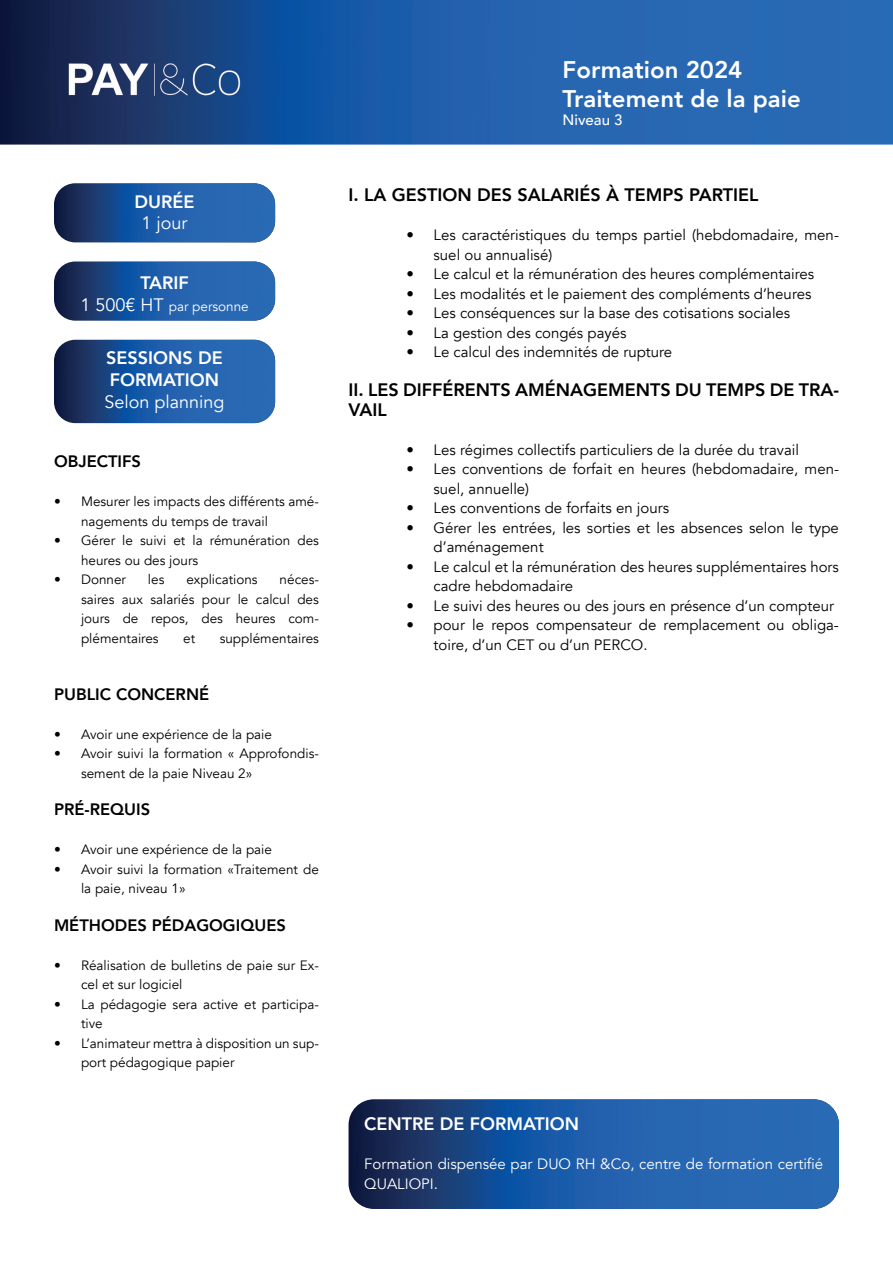
<style>
.page{position:relative;width:893px;height:1263px;background:#fff}
.page>*{position:absolute;margin:0;border:0;box-sizing:border-box;transform-origin:0 0}
.t1{font:800 24px/28.8px "Avenir";color:#fff}
.t2{font:800 18px/19.5px "Avenir";color:#000}
.t3{font:800 18px/21.6px "Avenir";color:#fff}
.t4{font:18px "Avenir";color:#fff}
.t5{font:800 16.5px "Avenir";color:#000}
.t6{font:15px/19.5px "Avenir";color:#000}
.t7{font:15px/19.5px "Avenir";color:#fff}
.t8{font:500 15px "Avenir";color:#fff}
.t9{font:13.5px/19.5px "Avenir";color:#000}
.t10{font:13.5px "Avenir";color:#fff}
.s1{font-size:18px}
</style>
<div class="page">
<img style="left:349px;top:1099px;width:490px;height:110px">
<img style="left:0;top:0;width:893px;height:145px">
<img style="left:54px;top:56px;width:201px;height:47px">
<img style="left:54px;top:183px;width:221px;height:59px">
<img style="left:54px;top:261px;width:221px;height:60px">
<img style="left:54px;top:340px;width:221px;height:83px">
<p class="t3" style="left:135px;top:191px;width:61px">DURÉE</p>
<p class="t4" style="left:142px;top:213px;width:47px">1 jour</p>
<p class="t3" style="left:140px;top:272px;width:50px">TARIF</p>
<p class="t10" style="left:80px;top:298px;width:170px"><span class="s1">1 500€ HT</span> par personne</p>
<p class="t3" style="left:106px;top:347px;width:118px">SESSIONS DE<br>FORMATION</p>
<p class="t4" style="left:105px;top:391px;width:122px">Selon planning</p>
<p class="t5" style="left:54px;top:449px;width:89px">OBJECTIFS</p>
<p class="t9" style="left:81px;top:492px;width:239px;text-indent:-27px">• Mesurer les impacts des différents amé&shy;nagements du temps de travail</p>
<p class="t9" style="left:81px;top:531px;width:239px;text-indent:-27px">• Gérer le suivi et la rémunération des heures ou des jours</p>
<p class="t9" style="left:54px;top:570px;width:74px">• Donner</p>
<p class="t9" style="left:148px;top:570px;width:18px">les</p>
<p class="t9" style="left:186px;top:570px;width:73px">explications</p>
<p class="t9" style="left:81px;top:570px;width:239px;text-align:justify;text-indent:199px">néces&shy;saires aux salariés pour le calcul des jours de repos, des heures com&shy;plémentaires</p>
<p class="t9" style="left:183px;top:629px;width:13px">et</p>
<p class="t9" style="left:220px;top:629px;width:101px">supplémentaires</p>
<p class="t5" style="left:54px;top:681px;width:157px">PUBLIC CONCERNÉ</p>
<p class="t9" style="left:54px;top:725px;width:220px">• Avoir une expérience de la paie</p>
<p class="t9" style="left:81px;top:744px;width:239px;text-indent:-27px">• Avoir suivi la formation « Approfondis&shy;sement de la paie Niveau 2»</p>
<p class="t5" style="left:54px;top:797px;width:98px">PRÉ-REQUIS</p>
<p class="t9" style="left:54px;top:840px;width:220px">• Avoir une expérience de la paie</p>
<p class="t9" style="left:81px;top:860px;width:239px;text-indent:-27px">• Avoir suivi la formation «Traitement de la paie, niveau 1»</p>
<p class="t5" style="left:54px;top:912px;width:233px">MÉTHODES PÉDAGOGIQUES</p>
<p class="t9" style="left:81px;top:956px;width:239px;text-indent:-27px">• Réalisation de bulletins de paie sur Ex&shy;cel et sur logiciel</p>
<p class="t9" style="left:81px;top:995px;width:239px;text-indent:-27px">• La pédagogie sera active et participa&shy;tive</p>
<p class="t9" style="left:81px;top:1034px;width:239px;text-indent:-27px">• L’animateur mettra à disposition un sup&shy;port pédagogique papier</p>
<h1 class="t1" style="left:563px;top:55px;width:240px">Formation 2024<br>Traitement de la paie</h1>
<p class="t8" style="left:563px;top:107px;width:62px">Niveau 3</p>
<p class="t2" style="left:349px;top:185px;width:411px">I. LA GESTION DES SALARIÉS À TEMPS PARTIEL</p>
<p class="t6" style="left:434px;top:226px;width:407px;text-indent:-27px">• Les caractéristiques du temps partiel (hebdomadaire, men&shy;suel ou annualisé)</p>
<p class="t6" style="left:407px;top:265px;width:409px">• Le calcul et la rémunération des heures complémentaires</p>
<p class="t6" style="left:407px;top:284px;width:406px">• Les modalités et le paiement des compléments d’heures</p>
<p class="t6" style="left:407px;top:304px;width:385px">• Les conséquences sur la base des cotisations sociales</p>
<p class="t6" style="left:407px;top:323px;width:221px">• La gestion des congés payés</p>
<p class="t6" style="left:407px;top:343px;width:267px">• Le calcul des indemnités de rupture</p>
<p class="t2" style="left:349px;top:380px;width:492px">II. LES DIFFÉRENTS AMÉNAGEMENTS DU TEMPS DE TRA-<br>VAIL</p>
<p class="t6" style="left:407px;top:440px;width:394px">• Les régimes collectifs particuliers de la durée du travail</p>
<p class="t6" style="left:434px;top:460px;width:407px;text-indent:-27px">• Les conventions de forfait en heures (hebdomadaire, men&shy;suel, annuelle)</p>
<p class="t6" style="left:407px;top:499px;width:264px">• Les conventions de forfaits en jours</p>
<p class="t6" style="left:434px;top:518px;width:407px;text-indent:-27px">• Gérer les entrées, les sorties et les absences selon le type d’aménagement</p>
<p class="t6" style="left:434px;top:557px;width:407px;text-indent:-27px">• Le calcul et la rémunération des heures supplémentaires hors cadre hebdomadaire</p>
<p class="t6" style="left:407px;top:596px;width:429px">• Le suivi des heures ou des jours en présence d’un compteur</p>
<p class="t6" style="left:434px;top:616px;width:407px;text-indent:-27px">• pour le repos compensateur de remplacement ou obliga&shy;toire, d’un CET ou d’un PERCO.</p>
<p class="t3" style="left:364px;top:1113px;width:216px">CENTRE DE FORMATION</p>
<p class="t7" style="left:364px;top:1155px;width:461px">Formation dispensée par DUO RH &amp;Co, centre de formation certifié<br>QUALIOPI.</p>
</div>
